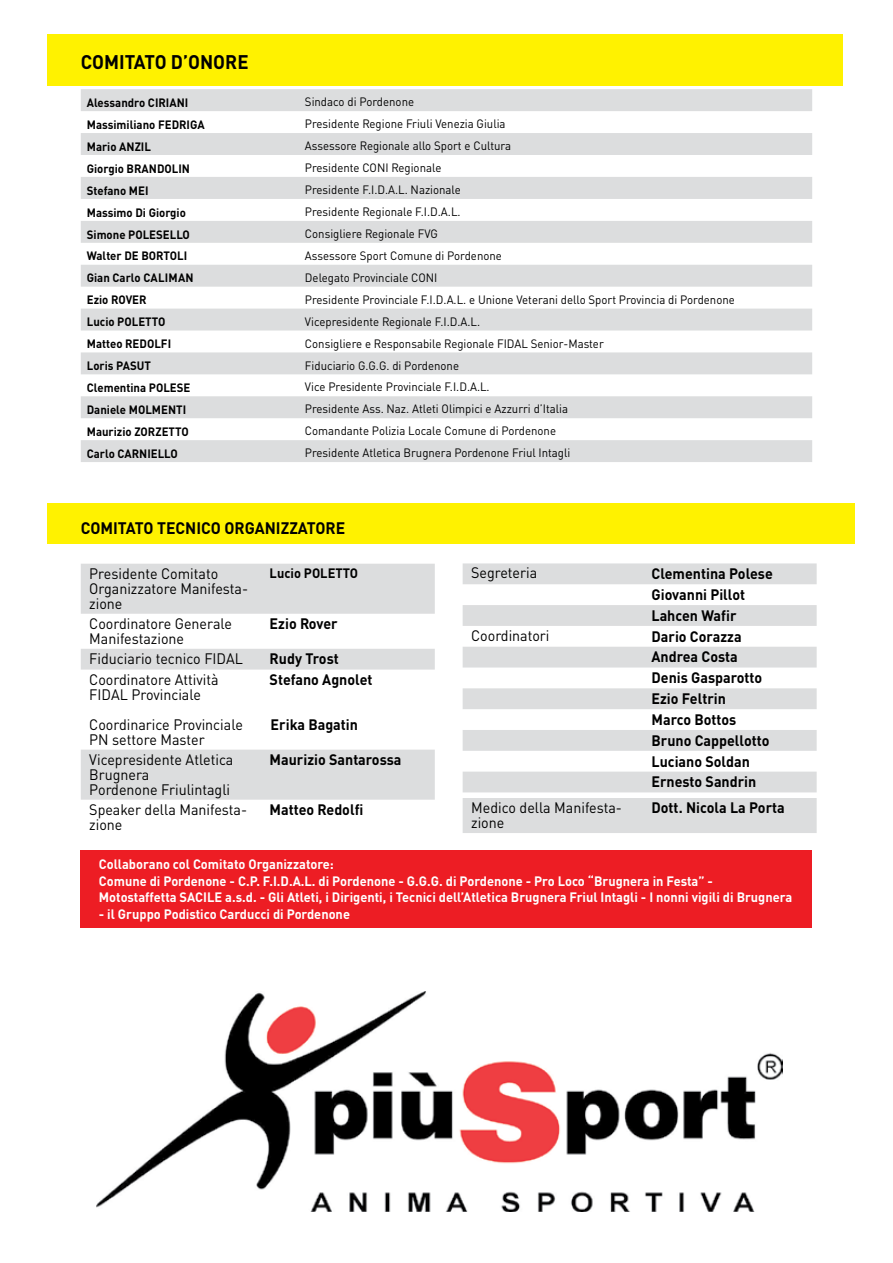
<style>
.page{position:relative;width:893px;height:1263px;background:#fff}
.page>*{position:absolute;margin:0;border:0;box-sizing:border-box;transform-origin:0 0}
.t1{font:700 19.5px "DIN Pro";color:#000;scale:.95 1}
.t2{font:700 16.5px "DIN Pro";color:#000;scale:.95 1}
.t3{font:15px/15px "DIN Pro";color:#000;scale:.95 1}
.t4{font:700 15px/20.9px "DIN Pro";color:#000;scale:.95 1}
.t5{font:700 13.5px/16.5px "DIN Pro";color:#fff;scale:.95 1}
.t6{font:700 13.5px "DIN Pro";color:#000;scale:.95 1}
.t7{font:12px "DIN Pro";color:#000;scale:.95 1}
.t8{font:700 12px "DIN Pro";color:#000;scale:.95 1}
</style>
<div class="page">
<div style="left:81px;top:850px;width:731px;height:78px;background:#ed1d24"></div>
<img style="left:97px;top:992px;width:685px;height:219px">
<div style="left:47px;top:34px;width:796px;height:51px;background:#fff200"></div>
<svg style="left:81px;top:89px;width:731px;height:373px;fill:#dcddde"></svg>
<div style="left:47px;top:503px;width:808px;height:41px;background:#fff200"></div>
<svg style="left:81px;top:564px;width:354px;height:236px;fill:#e0e1e2"></svg>
<svg style="left:463px;top:563px;width:354px;height:229px;fill:#dcddde"></svg>
<div style="left:463px;top:798px;width:354px;height:35px;background:#dcddde"></div>
<h1 class="t1" style="left:81px;top:46px;width:178px">COMITATO D’ONORE</h1>
<p class="t8" style="left:87px;top:93px;width:108px">Alessandro CIRIANI</p>
<p class="t7" style="left:305px;top:92px;width:116px">Sindaco di Pordenone</p>
<p class="t8" style="left:87px;top:114px;width:126px">Massimiliano FEDRIGA</p>
<p class="t7" style="left:305px;top:114px;width:213px">Presidente Regione Friuli Venezia Giulia</p>
<p class="t8" style="left:87px;top:136px;width:69px">Mario ANZIL</p>
<p class="t7" style="left:305px;top:136px;width:219px">Assessore Regionale allo Sport e Cultura</p>
<p class="t8" style="left:87px;top:158px;width:110px">Giorgio BRANDOLIN</p>
<p class="t7" style="left:305px;top:158px;width:145px">Presidente CONI Regionale</p>
<p class="t8" style="left:87px;top:180px;width:66px">Stefano MEI</p>
<p class="t7" style="left:305px;top:180px;width:166px">Presidente F.I.D.A.L. Nazionale</p>
<p class="t8" style="left:87px;top:202px;width:106px">Massimo Di Giorgio</p>
<p class="t7" style="left:305px;top:202px;width:165px">Presidente Regionale F.I.D.A.L.</p>
<p class="t8" style="left:87px;top:224px;width:110px">Simone POLESELLO</p>
<p class="t7" style="left:305px;top:224px;width:141px">Consigliere Regionale FVG</p>
<p class="t8" style="left:87px;top:246px;width:107px">Walter DE BORTOLI</p>
<p class="t7" style="left:305px;top:246px;width:209px">Assessore Sport Comune di Pordenone</p>
<p class="t8" style="left:87px;top:268px;width:76px">Gian Carlo Caliman</p>
<p class="t7" style="left:305px;top:268px;width:141px">Delegato Provinciale CONI</p>
<p class="t8" style="left:87px;top:290px;width:65px">Ezio ROVER</p>
<p class="t7" style="left:305px;top:290px;width:454px">Presidente Provinciale F.I.D.A.L. e Unione Veterani dello Sport Provincia di Pordenone</p>
<p class="t8" style="left:87px;top:312px;width:84px">Lucio POLETTO</p>
<p class="t7" style="left:305px;top:312px;width:186px">Vicepresidente Regionale F.I.D.A.L.</p>
<p class="t8" style="left:87px;top:334px;width:90px">Matteo REDOLFI</p>
<p class="t7" style="left:305px;top:334px;width:316px">Consigliere e Responsabile Regionale FIDAL Senior-Master</p>
<p class="t8" style="left:87px;top:356px;width:69px">Loris PASUT</p>
<p class="t7" style="left:305px;top:356px;width:164px">Fiduciario G.G.G. di Pordenone</p>
<p class="t8" style="left:87px;top:378px;width:111px">Clementina POLESE</p>
<p class="t7" style="left:305px;top:378px;width:196px">Vice Presidente Provinciale F.I.D.A.L.</p>
<p class="t8" style="left:87px;top:400px;width:106px">Daniele MOLMENTI</p>
<p class="t7" style="left:305px;top:400px;width:278px">Presidente Ass. Naz. Atleti Olimpici e Azzurri d’Italia</p>
<p class="t8" style="left:87px;top:422px;width:109px">Maurizio ZORZETTO</p>
<p class="t7" style="left:305px;top:421px;width:266px">Comandante Polizia Locale Comune di Pordenone</p>
<p class="t8" style="left:87px;top:443px;width:97px">Carlo CARNIELLO</p>
<p class="t7" style="left:305px;top:443px;width:281px">Presidente Atletica Brugnera Pordenone Friul Intagli</p>
<h2 class="t2" style="left:81px;top:515px;width:280px">COMITATO TECNICO ORGANIZZATORE</h2>
<p class="t3" style="left:89px;top:564px;width:169px">Presidente Comitato<br>Organizzatore Manifesta&shy;zione</p>
<p class="t6" style="left:270px;top:562px;width:95px">Lucio POLETTO</p>
<p class="t3" style="left:89px;top:614px;width:152px">Coordinatore Generale<br>Manifestazione</p>
<p class="t4" style="left:270px;top:612px;width:73px">Ezio Rover</p>
<p class="t3" style="left:89px;top:649px;width:163px">Fiduciario tecnico FIDAL</p>
<p class="t4" style="left:270px;top:647px;width:74px">Rudy Trost</p>
<p class="t3" style="left:89px;top:670px;width:138px">Coordinatore Attività<br>FIDAL Provinciale</p>
<p class="t3" style="left:89px;top:715px;width:163px">Coordinarice Provinciale<br>PN settore Master</p>
<p class="t4" style="left:270px;top:668px;width:110px">Stefano Agnolet</p>
<p class="t4" style="left:271px;top:712px;width:93px">Erika Bagatin</p>
<p class="t3" style="left:89px;top:750px;width:153px">Vicepresidente Atletica<br>Brugnera<br>Pordenone Friulintagli</p>
<p class="t4" style="left:270px;top:748px;width:140px">Maurizio Santarossa</p>
<p class="t3" style="left:89px;top:800px;width:168px">Speaker della Manifesta&shy;zione</p>
<p class="t4" style="left:270px;top:798px;width:100px">Matteo Redolfi</p>
<p class="t3" style="left:471px;top:564px;width:71px">Segreteria</p>
<p class="t4" style="left:651px;top:561px;width:129px">Clementina Polese<br>Giovanni Pillot<br>Lahcen Wafir</p>
<p class="t3" style="left:471px;top:626px;width:84px">Coordinatori</p>
<p class="t4" style="left:651px;top:624px;width:126px">Dario Corazza<br>Andrea Costa<br>Denis Gasparotto<br>Ezio Feltrin<br>Marco Bottos<br>Bruno Cappellotto<br>Luciano Soldan<br>Ernesto Sandrin</p>
<p class="t3" style="left:471px;top:798px;width:160px">Medico della Manifesta&shy;zione</p>
<p class="t4" style="left:651px;top:795px;width:142px">Dott. Nicola La Porta</p>
<p class="t5" style="left:99px;top:854px;width:731px">Collaborano col Comitato Organizzatore:<br>Comune di Pordenone - C.P. F.I.D.A.L. di Pordenone - G.G.G. di Pordenone - Pro Loco “Brugnera in Festa” -<br>Motostaffetta SACILE a.s.d. - Gli Atleti, i Dirigenti, i Tecnici dell’Atletica Brugnera Friul Intagli - I nonni vigili di Brugnera</p>
<p class="t5" style="left:99px;top:904px;width:266px">- il Gruppo Podistico Carducci di Pordenone</p>
</div>
